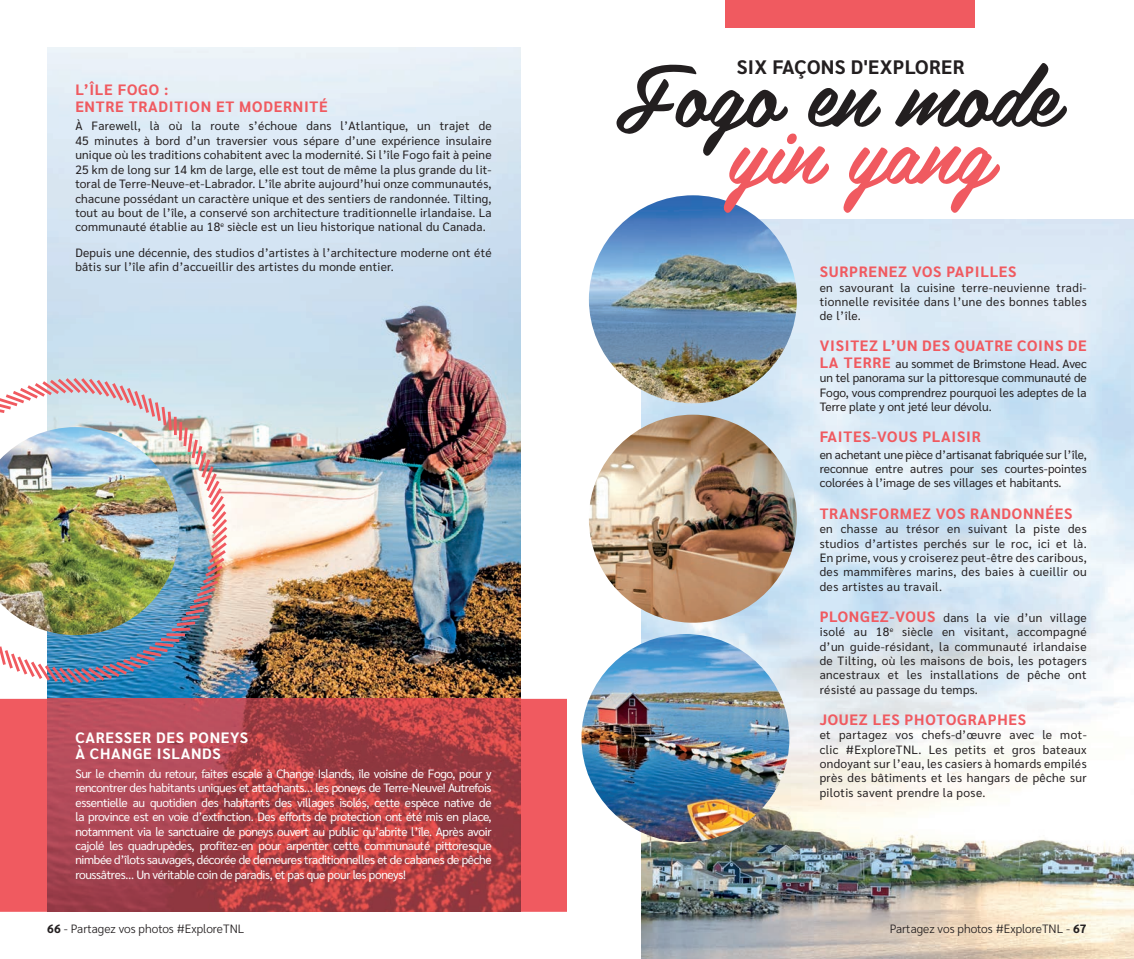
<style>
.page{position:relative;width:1134px;height:959px;background:#fff}
.page>*{position:absolute;margin:0;border:0;box-sizing:border-box;transform-origin:0 0}
.t1{font:85.5px "Belinda W00";letter-spacing:-.01em;color:#231f20}
.t2{font:85.5px "Belinda W00";letter-spacing:-.01em;color:#f05a60}
.t3{font:700 19.5px "Sarabun";letter-spacing:.02em;color:#231f20}
.t4{font:700 15px/16.5px "Sarabun";letter-spacing:.05em;color:#f05a60}
.t5{font:700 15px/16.5px "Sarabun";letter-spacing:.05em;color:#fff}
.t6{font:12px/14.4px "Sarabun";letter-spacing:.02em;color:#231f20;text-align:justify}
.t7{font:12px/14.4px "Sarabun";letter-spacing:-.03em;color:#fff;text-align:justify}
.t8{font:300 12px "Sarabun";color:#231f20}
.s1{font-weight:700;font-size:15px;color:#f05a60}
.s2{font-weight:700}
</style>
<div class="page">
<img style="left:47px;top:47px;width:474px;height:651px">
<svg style="left:0;top:698px;width:567px;height:213px;background:#b7464d"></svg>
<img style="left:642px;top:220px;width:492px;height:738px">
<img style="left:0;top:375px;width:230px;height:311px">
<img style="left:589px;top:414px;width:208px;height:208px;border-radius:103px">
<img style="left:581px;top:634px;width:208px;height:208px;border-radius:104px">
<img style="left:589px;top:195px;width:208px;height:208px;border-radius:104px">
<div style="left:726px;top:0;width:249px;height:28px;background:#f05a60"></div>
<p class="t4" style="left:75px;top:82px;width:254px">L’ÎLE FOGO :<br>ENTRE TRADITION ET MODERNITÉ</p>
<p class="t6" style="left:75px;top:119px;width:418px">À Farewell, là où la route s’échoue dans l’Atlantique, un trajet de 45 minutes à bord d’un traversier vous sépare d’une expérience insulaire unique où les traditions cohabitent avec la modernité. Si l’île Fogo fait à peine 25 km de long sur 14 km de large, elle est tout de même la plus grande du lit&shy;toral de Terre-Neuve-et-Labrador. L’île abrite aujourd’hui onze communautés, chacune possédant un caractère unique et des sentiers de randonnée. Tilting, tout au bout de l’île, a conservé son architecture traditionnelle irlandaise. La communauté établie au 18<sup>e</sup> siècle est un lieu historique national du Canada.</p>
<p class="t6" style="left:75px;top:245px;width:418px">Depuis une décennie, des studios d’artistes à l’architecture moderne ont été bâtis sur l’île afin d’accueillir des artistes du monde entier.</p>
<p class="t5" style="left:75px;top:729px;width:174px">CARESSER DES PONEYS<br>À CHANGE ISLANDS</p>
<p class="t7" style="left:75px;top:766px;width:418px">Sur le chemin du retour, faites escale à Change Islands, île voisine de Fogo, pour y rencontrer des habitants uniques et attachants… les poneys de Terre-Neuve! Autrefois essentielle au quotidien des habitants des villages isolés, cette espèce native de la province est en voie d’extinction. Des efforts de protection ont été mis en place, notamment via le sanctuaire de poneys ouvert au public qu’abrite l’île. Après avoir cajolé les quadrupèdes, profitez-en pour arpenter cette communauté pittoresque nimbée d’îlots sauvages, décorée de demeures traditionnelles et de cabanes de pêche roussâtres… Un véritable coin de paradis, et pas que pour les poneys!</p>
<h2 class="t3" style="left:737px;top:56px;width:229px">SIX FAÇONS D'EXPLORER</h2>
<h1 class="t1" style="left:615px;top:23px;width:445px">Fogo en mode</h1>
<h1 class="t2" style="left:728px;top:80px;width:266px">yin yang</h1>
<p class="t4" style="left:820px;top:264px;width:198px">SURPRENEZ VOS PAPILLES</p>
<p class="t6" style="left:820px;top:280px;width:269px">en savourant la cuisine terre-neuvienne tradi&shy;tionnelle revisitée dans l’une des bonnes tables de l’île.</p>
<p class="t4" style="left:820px;top:338px;width:269px">VISITEZ L’UN DES QUATRE COINS DE</p>
<p class="t6" style="left:820px;top:356px;width:269px"><span class="s1">LA TERRE</span> au sommet de Brimstone Head. Avec un tel panorama sur la pittoresque communauté de Fogo, vous comprendrez pourquoi les adeptes de la Terre plate y ont jeté leur dévolu.</p>
<p class="t4" style="left:820px;top:428px;width:162px">FAITES-VOUS PLAISIR</p>
<p class="t6" style="left:820px;top:447px;width:269px">en achetant une pièce d’artisanat fabriquée sur l’île, reconnue entre autres pour ses courtes-pointes colorées à l’image de ses villages et habitants.</p>
<p class="t4" style="left:820px;top:505px;width:254px">TRANSFORMEZ VOS RANDONNÉES</p>
<p class="t6" style="left:820px;top:522px;width:269px">en chasse au trésor en suivant la piste des studios d’artistes perchés sur le roc, ici et là.<br>En prime, vous y croiserez peut-être des caribous, des mammifères marins, des baies à cueillir ou des artistes au travail.</p>
<p class="t6" style="left:820px;top:610px;width:269px"><span class="s1">PLONGEZ-VOUS</span> dans la vie d’un village isolé au 18<sup>e</sup> siècle en visitant, accompagné d’un guide-résidant, la communauté irlandaise de Tilting, où les maisons de bois, les potagers ancestraux et les installations de pêche ont résisté au passage du temps.</p>
<p class="t4" style="left:820px;top:711px;width:208px">JOUEZ LES PHOTOGRAPHES</p>
<p class="t6" style="left:820px;top:727px;width:269px">et partagez vos chefs-d’œuvre avec le mot&shy;clic #ExploreTNL. Les petits et gros bateaux ondoyant sur l’eau, les casiers à homards empilés près des bâtiments et les hangars de pêche sur pilotis savent prendre la pose.</p>
<p class="t8" style="left:47px;top:922px;width:199px"><span class="s2">66</span> - Partagez vos photos #ExploreTNL</p>
<p class="t8" style="left:890px;top:922px;width:199px">Partagez vos photos #ExploreTNL - <span class="s2">67</span></p>
</div>
